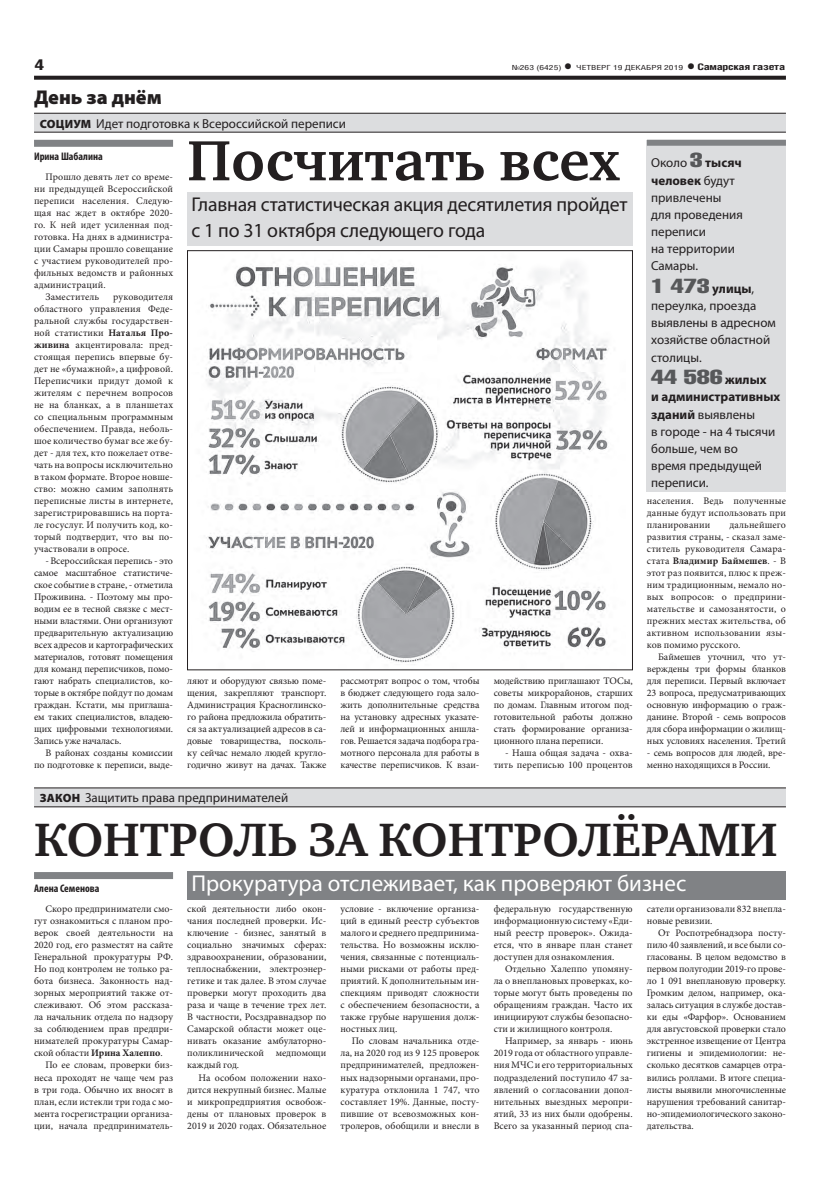
<style>
.page{position:relative;width:820px;height:1191px;background:#fff}
.page>*{position:absolute;margin:0;border:0;box-sizing:border-box;transform-origin:0 0}
.заголовок{font:700 58px "Charter C";color:#231f20}
.заголовок-2{font:700 48px "Charter C";color:#231f20}
.подзаголовок{font:23px "Myriad Pro";color:#fff}
.подзаголовок-2{font:20px/26px "Myriad Pro";letter-spacing:-.01em;color:#231f20}
.рубрика{font:900 20px "Myriad Pro";color:#231f20}
.цифра_текст{font:20px "Helios Compressed";color:#57585a;scale:1.4 1}
.t1{font:700 15px "Helios Cond";color:#231f20;scale:1.4 1}
.цифра_текст-2{font:13px/17.1px "Myriad Pro";color:#231f20}
.надзаголовок{font:13px "Myriad Pro";color:#231f20}
.автор_чб{font:700 condensed 11px "Myriad Pro";color:#231f20}
.ОСНОВНОЙ{font:10px/12px "Minion Pro";color:#231f20;text-align:justify}
.t2{font:7px "Helios Cond";color:#231f20;scale:1.4 1}
.s1{font-weight:700;font-size:16px}
.s2{font-weight:700;font-size:9px}
.s3{font-weight:900;font-size:12px}
.s4{font-weight:700}
.s5{font-family:"Helios Compressed";font-size:20px;color:#57585a}
.s6{font-family:"Myriad Pro";font-weight:700;font-size:13px;color:#231f20}
</style>
<div class="page">
<svg style="left:34px;top:76px;width:751px;height:4px;background:#322f2f"></svg>
<div style="left:34px;top:113px;width:751px;height:19px;background:#dcdddf"></div>
<hr style="left:34px;top:113px;width:751px;height:1px;background:#231f20">
<hr style="left:34px;top:132px;width:751px;height:1px;background:#231f20">
<div style="left:34px;top:788px;width:751px;height:19px;background:#dcdddf"></div>
<hr style="left:34px;top:787px;width:751px;height:1px;background:#231f20">
<hr style="left:34px;top:806px;width:751px;height:1px;background:#231f20">
<div style="left:34px;top:140px;width:139px;height:7px;background:#808285"></div>
<div style="left:187px;top:192px;width:445px;height:54px;background:#dcdddf"></div>
<div style="left:646px;top:140px;width:139px;height:351px;background:#dcdddf"></div>
<div style="left:646px;top:140px;width:139px;height:6px;background:#808285"></div>
<div style="left:34px;top:872px;width:139px;height:7px;background:#808285"></div>
<div style="left:187px;top:871px;width:598px;height:28px;background:#808285"></div>
<img style="left:206px;top:264px;width:402px;height:399px">
<p class="t1" style="left:34px;top:55px;width:9px">4</p>
<p class="t2" style="left:511px;top:63px;width:197px">№263 (6425) <span class="s1">•</span> ЧЕТВЕРГ 19 ДЕКАБРЯ 2019 <span class="s1">•</span> <span class="s2">Самарская газета</span></p>
<p class="рубрика" style="left:34px;top:86px;width:129px">День за днём</p>
<p class="надзаголовок" style="left:40px;top:115px;width:307px"><span class="s3">СОЦИУМ</span> Идет подготовка к Всероссийской переписи</p>
<p class="автор_чб" style="left:34px;top:150px;width:70px">Ирина Шабалина</p>
<p class="ОСНОВНОЙ" style="left:34px;top:171px;width:140px;text-indent:11px">Прошло девять лет со време&shy;ни предыдущей Всероссийской переписи населения. Следую&shy;щая нас ждет в октябре 2020- го. К ней идет усиленная под&shy;готовка. На днях в администра&shy;ции Самары прошло совещание с участием руководителей про&shy;фильных ведомств и районных администраций.</p>
<p class="ОСНОВНОЙ" style="left:45px;top:291px;width:55px">Заместитель</p>
<p class="ОСНОВНОЙ" style="left:34px;top:291px;width:140px;text-indent:79px">руководителя областного управления Феде&shy;ральной службы государствен&shy;ной статистики <span class="s4">Наталья Про&shy;живина</span> акцентировала: пред&shy;стоящая перепись впервые бу&shy;дет не «бумажной», а цифровой.<br>Переписчики придут домой к жителям с перечнем вопросов не на бланках, а в планшетах со специальным программным обеспечением. Правда, неболь&shy;шое количество бумаг все же бу&shy;дет - для тех, кто пожелает отве&shy;чать на вопросы исключительно в таком формате. Второе новше&shy;ство: можно самим заполнять переписные листы в интернете, зарегистрировавшись на порта&shy;ле госуслуг. И получить код, ко&shy;торый подтвердит, что вы по&shy;участвовали в опросе.</p>
<p class="ОСНОВНОЙ" style="left:34px;top:555px;width:140px;text-indent:11px">- Всероссийская перепись - это самое масштабное статистиче&shy;ское событие в стране, - отметила Проживина. - Поэтому мы про&shy;водим ее в тесной связке с мест&shy;ными властями. Они организуют предварительную актуализацию всех адресов и картографических материалов, готовят помещения для команд переписчиков, помо&shy;гают набрать специалистов, ко&shy;торые в октябре пойдут по домам граждан. Кстати, мы приглаша&shy;ем таких специалистов, владею&shy;щих цифровыми технологиями.<br>Запись уже началась.</p>
<p class="ОСНОВНОЙ" style="left:34px;top:747px;width:140px;text-align:right">В районах созданы комиссии по подготовке к переписи, выде-</p>
<p class="заголовок" style="left:187px;top:129px;width:434px">Посчитать всех</p>
<p class="подзаголовок-2" style="left:191px;top:191px;width:437px">Главная статистическая акция десятилетия пройдет с 1 по 31 октября следующего года</p>
<p class="ОСНОВНОЙ" style="left:187px;top:675px;width:140px">ляют и оборудуют связью поме&shy;щения, закрепляют транспорт.<br>Администрация Красноглинско&shy;го района предложила обратить&shy;ся за актуализацией адресов в са&shy;довые товарищества, посколь&shy;ку сейчас немало людей кругло&shy;годично живут на дачах. Также</p>
<p class="ОСНОВНОЙ" style="left:340px;top:675px;width:140px">рассмотрят вопрос о том, чтобы в бюджет следующего года зало&shy;жить дополнительные средства на установку адресных указате&shy;лей и информационных аншла&shy;гов. Решается задача подбора гра&shy;мотного персонала для работы в качестве переписчиков. К взаи-</p>
<p class="ОСНОВНОЙ" style="left:493px;top:675px;width:140px">модействию приглашают ТОСы, советы микрорайонов, старших по домам. Главным итогом под&shy;готовительной работы должно стать формирование организа&shy;ционного плана переписи.</p>
<p class="ОСНОВНОЙ" style="left:493px;top:747px;width:140px;text-align:right">- Наша общая задача - охва&shy;тить переписью 100 процентов</p>
<p class="надзаголовок" style="left:40px;top:790px;width:250px"><span class="s3">ЗАКОН</span> Защитить права предпринимателей</p>
<p class="цифра_текст-2" style="left:651px;top:154px;width:93px">Около <span class="s5">3</span><span class="s4">тысяч человек</span> будут привлечены для проведения переписи<br>на территории<br>Самары.</p>
<p class="цифра_текст-2" style="left:651px;top:280px;width:126px"><span class="s5">1 473</span> <span class="s4">улицы</span>, переулка, проезда выявлены в адресном хозяйстве областной столицы.</p>
<p class="цифра_текст" style="left:651px;top:365px;width:84px">44 586 <span class="s6">жилых</span></p>
<p class="цифра_текст-2" style="left:651px;top:388px;width:131px"><span class="s4">и административных зданий</span> выявлены<br>в городе - на 4 тысячи больше, чем во<br>время предыдущей переписи.</p>
<p class="ОСНОВНОЙ" style="left:646px;top:495px;width:140px">населения. Ведь полученные данные будут использовать при планировании</p>
<p class="ОСНОВНОЙ" style="left:646px;top:519px;width:140px;text-indent:83px">дальнейшего развития страны, - сказал заме&shy;ститель руководителя Самара&shy;стата <span class="s4">Владимир Баймешев</span>. - В этот раз появится, плюс к преж&shy;ним традиционным, немало но&shy;вых вопросов: о предприни&shy;мательстве и самозанятости, о прежних местах жительства, об активном использовании язы&shy;ков помимо русского.</p>
<p class="ОСНОВНОЙ" style="left:646px;top:651px;width:140px;text-indent:11px">Баймешев уточнил, что ут&shy;верждены три формы бланков для переписи. Первый включает 23 вопроса, предусматривающих основную информацию о граж&shy;данине. Второй - семь вопросов для сбора информации о жилищ&shy;ных условиях населения. Третий</p>
<p class="ОСНОВНОЙ" style="left:646px;top:747px;width:140px">- семь вопросов для людей, вре&shy;менно находящихся в России.</p>
<p class="заголовок-2" style="left:34px;top:813px;width:745px">КОНТРОЛЬ ЗА КОНТРОЛЁРАМИ</p>
<p class="подзаголовок" style="left:191px;top:868px;width:496px">Прокуратура отслеживает, как проверяют бизнес</p>
<p class="автор_чб" style="left:34px;top:882px;width:67px">Алена Семенова</p>
<p class="ОСНОВНОЙ" style="left:34px;top:903px;width:140px;text-indent:11px">Скоро предприниматели смо&shy;гут ознакомиться с планом про&shy;верок своей деятельности на 2020 год, его разместят на сайте Генеральной прокуратуры РФ.<br>Но под контролем не только ра&shy;бота бизнеса. Законность над&shy;зорных мероприятий также от&shy;слеживают. Об этом рассказа&shy;ла начальник отдела по надзору за соблюдением прав предпри&shy;нимателей прокуратуры Самар&shy;ской области <span class="s4">Ирина Халеппо</span>.</p>
<p class="ОСНОВНОЙ" style="left:34px;top:1059px;width:140px;text-indent:11px">По ее словам, проверки биз&shy;неса проходят не чаще чем раз в три года. Обычно их вносят в план, если истекли три года с мо&shy;мента госрегистрации организа&shy;ции, начала предприниматель-</p>
<p class="ОСНОВНОЙ" style="left:187px;top:903px;width:140px">ской деятельности либо окон&shy;чания последней проверки. Ис&shy;ключение - бизнес, занятый в социально значимых сферах: здравоохранении, образовании, теплоснабжении, электроэнер&shy;гетике и так далее. В этом случае проверки могут проходить два раза и чаще в течение трех лет.<br>В частности, Росздравнадзор по Самарской области может оце&shy;нивать оказание амбулаторно&shy;поликлинической медпомощи каждый год.</p>
<p class="ОСНОВНОЙ" style="left:187px;top:1071px;width:140px;text-indent:11px">На особом положении нахо&shy;дится некрупный бизнес. Малые и микропредприятия освобож&shy;дены от плановых проверок в 2019 и 2020 годах. Обязательное</p>
<p class="ОСНОВНОЙ" style="left:493px;top:903px;width:140px">федеральную государственную информационную систему «Еди&shy;ный реестр проверок». Ожида&shy;ется, что в январе план станет доступен для ознакомления.</p>
<p class="ОСНОВНОЙ" style="left:493px;top:963px;width:140px;text-indent:11px">Отдельно Халеппо упомяну&shy;ла о внеплановых проверках, ко&shy;торые могут быть проведены по обращениям граждан. Часто их инициируют службы безопасно&shy;сти и жилищного контроля.</p>
<p class="ОСНОВНОЙ" style="left:493px;top:1035px;width:140px;text-indent:11px">Например, за январь - июнь 2019 года от областного управле&shy;ния МЧС и его территориальных подразделений поступило 47 за&shy;явлений о согласовании допол&shy;нительных выездных меропри&shy;ятий, 33 из них были одобрены.<br>Всего за указанный период спа-</p>
<p class="ОСНОВНОЙ" style="left:646px;top:903px;width:140px">сатели организовали 832 внепла&shy;новые ревизии.</p>
<p class="ОСНОВНОЙ" style="left:646px;top:927px;width:140px;text-indent:11px">От Роспотребнадзора посту&shy;пило 40 заявлений, и все были со&shy;гласованы. В целом ведомство в первом полугодии 2019-го прове&shy;ло 1 091 внеплановую проверку.<br>Громким делом, например, ока&shy;залась ситуация в службе достав&shy;ки еды «Фарфор». Основанием для августовской проверки стало экстренное извещение от Центра гигиены и эпидемиологии: не&shy;сколько десятков самарцев отра&shy;вились роллами. В итоге специа&shy;листы выявили многочисленные нарушения требований санитар&shy;но-эпидемиологического законо&shy;дательства.</p>
<p class="ОСНОВНОЙ" style="left:340px;top:903px;width:140px">условие - включение организа&shy;ций в единый реестр субъектов малого и среднего предпринима&shy;тельства. Но возможны исклю&shy;чения, связанные с потенциаль&shy;ными рисками от работы пред&shy;приятий. К дополнительным ин&shy;спекциям приводят сложности с обеспечением безопасности, а также грубые нарушения долж&shy;ностных лиц.</p>
<p class="ОСНОВНОЙ" style="left:340px;top:1035px;width:140px;text-indent:11px">По словам начальника отде&shy;ла, на 2020 год из 9 125 проверок предпринимателей, предложен&shy;ных надзорными органами, про&shy;куратура отклонила 1 747, что составляет 19%. Данные, посту&shy;пившие от всевозможных кон&shy;тролеров, обобщили и внесли в</p>
</div>
